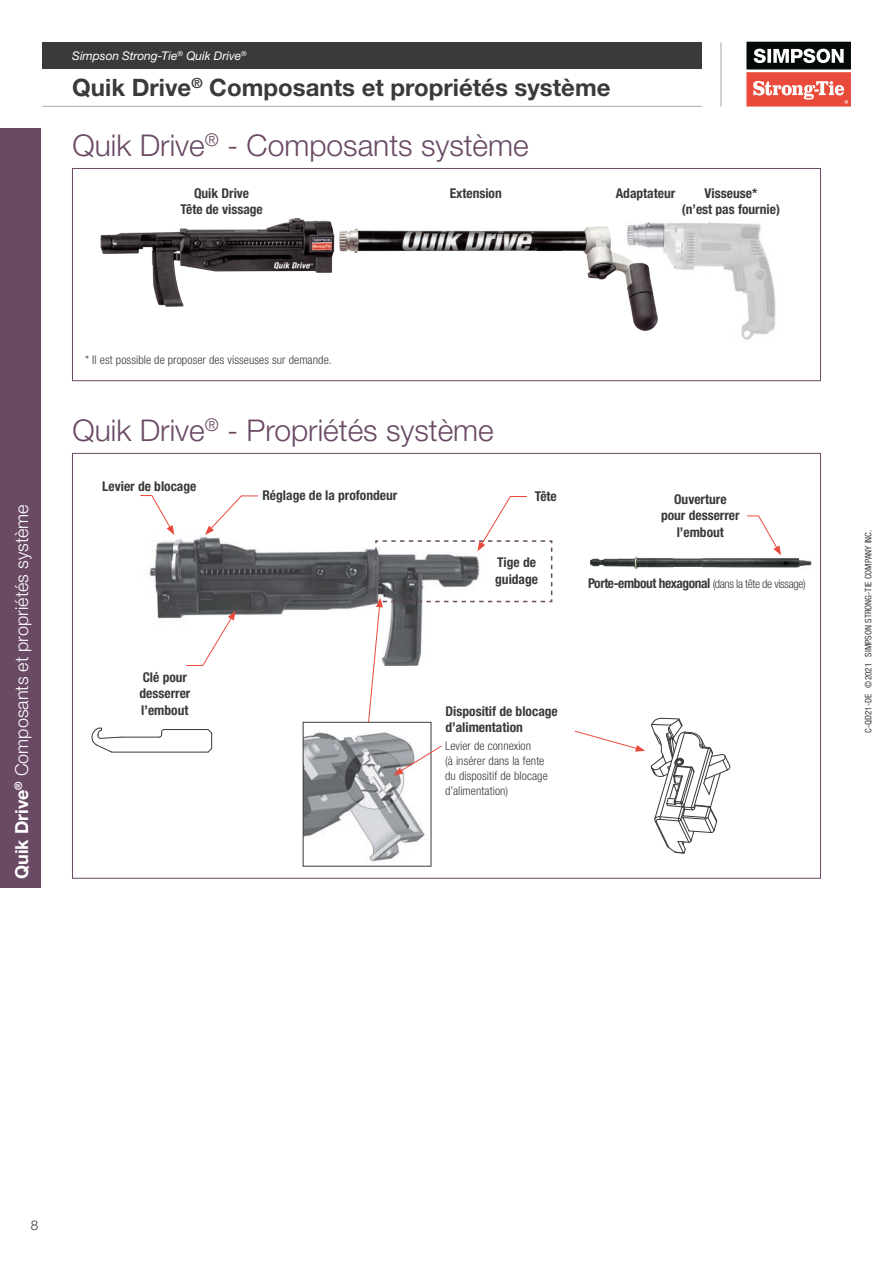
<style>
.page{position:relative;width:893px;height:1263px;background:#fff}
.page>*{position:absolute;margin:0;border:0;box-sizing:border-box;transform-origin:0 0}
.QD_Produit_QD{font:300 30px "Helvetica Neue LT Std";color:#694964}
.INDEX_page_header{font:700 24px "Helvetica Neue LT Std";color:#383a3b}
.t1{font:300 18px "Helvetica Neue LT Std";color:#fff}
.Item_number_-_center{font:700 condensed 13.5px/16.2px "Helvetica Neue LT Std";color:#383a3b;text-align:center}
.PRODUKT_tekst{font:700 condensed 13.5px/16.5px "Helvetica Neue LT Std";color:#383a3b}
.PRODUKT_tekst-2{font:700 condensed 13.5px "Helvetica Neue LT Std";letter-spacing:-.03em;color:#383a3b}
.t2{font:300 13.5px "Helvetica Neue LT Std";color:#383a3b}
.Footnote_QD{font:300 condensed 12px/15px "Helvetica Neue LT Std";letter-spacing:.005em;color:#383a3b}
.t3{font:italic 12px "Helvetica Neue LT Std";color:#fff}
.t4{font:condensed 9px "Helvetica Neue LT Std";color:#383a3b}
.s1{font-weight:700}
.s2{font-weight:300;font-size:12px}
</style>
<div class="page">
<hr style="left:721px;top:43px;width:1px;height:64px;background:#a4a7ac">
<svg style="left:746px;top:42px;width:105px;height:65px"></svg>
<hr style="left:43px;top:106px;width:659px;height:1px;background:#a4a7ac">
<div style="left:43px;top:43px;width:659px;height:26px;background:#383a3b"></div>
<div style="left:0;top:128px;width:40px;height:759px;background:#694964"></div>
<div style="left:72px;top:168px;width:749px;height:213px;border:1px solid #694964"></div>
<img style="left:149px;top:533px;width:219px;height:86px">
<img style="left:305px;top:732px;width:120px;height:130px">
<div style="left:303px;top:722px;width:128px;height:144px;border:1px solid #383a3b"></div>
<img style="left:590px;top:556px;width:210px;height:13px">
<img style="left:800px;top:560px;width:12px;height:7px">
<svg style="left:651px;top:718px;width:79px;height:136px"></svg>
<hr style="left:112px;top:752px;width:96px;height:1px;background:#383a3b">
<hr style="left:122px;top:737px;width:37px;height:1px;background:#383a3b">
<hr style="left:164px;top:729px;width:44px;height:1px;background:#383a3b">
<svg style="left:207px;top:729px;width:6px;height:24px"></svg>
<svg style="left:92px;top:727px;width:31px;height:26px"></svg>
<svg style="left:158px;top:729px;width:7px;height:9px"></svg>
<svg style="left:205px;top:495px;width:53px;height:40px"></svg>
<svg style="left:186px;top:611px;width:50px;height:55px"></svg>
<svg style="left:140px;top:495px;width:34px;height:40px"></svg>
<svg style="left:394px;top:745px;width:48px;height:30px"></svg>
<svg style="left:368px;top:496px;width:185px;height:227px"></svg>
<svg style="left:574px;top:730px;width:71px;height:22px"></svg>
<svg style="left:747px;top:515px;width:34px;height:40px"></svg>
<img style="left:100px;top:218px;width:235px;height:89px">
<img style="left:339px;top:226px;width:282px;height:54px">
<img style="left:621px;top:222px;width:155px;height:118px">
<p class="t3" style="left:72px;top:48px;width:176px">Simpson Strong-Tie<sup>®</sup> Quik Drive<sup>®</sup></p>
<p class="INDEX_page_header" style="left:72px;top:73px;width:540px">Quik Drive<sup>®</sup> Composants et propriétés système</p>
<p class="QD_Produit_QD" style="left:73px;top:127px;width:458px">Quik Drive<sup>®</sup> - Composants système</p>
<p class="Item_number_-_center" style="left:180px;top:185px;width:84px">Quik Drive<br>Tête de vissage</p>
<p class="Item_number_-_center" style="left:450px;top:185px;width:54px">Extension</p>
<p class="Item_number_-_center" style="left:682px;top:185px;width:100px">Visseuse*<br>(n’est pas fournie)</p>
<p class="Item_number_-_center" style="left:616px;top:185px;width:61px">Adaptateur</p>
<h3 class="t1" style="left:11px;top:879px;width:376px;rotate:-90deg"><span class="s1">Quik Drive</span><sup>®</sup> Composants et propriétés système</h3>
<p class="Footnote_QD" style="left:85px;top:352px;width:248px">* Il est possible de proposer des visseuses sur demande.</p>
<p class="QD_Produit_QD" style="left:73px;top:412px;width:423px">Quik Drive<sup>®</sup> - Propriétés système</p>
<p class="Item_number_-_center" style="left:102px;top:478px;width:96px">Levier de blocage</p>
<p class="Item_number_-_center" style="left:262px;top:487px;width:136px">Réglage de la profondeur</p>
<p class="Item_number_-_center" style="left:535px;top:488px;width:24px">Tête</p>
<p class="PRODUKT_tekst" style="left:495px;top:554px;width:44px">Tige de guidage</p>
<p class="PRODUKT_tekst" style="left:661px;top:490px;width:80px;text-align:center">Ouverture pour desserrer l’embout</p>
<p class="PRODUKT_tekst-2" style="left:588px;top:575px;width:219px">Porte-embout hexagonal <span class="s2">(dans la tête de vissage)</span></p>
<p class="PRODUKT_tekst" style="left:139px;top:669px;width:52px">Clé pour desserrer l’embout</p>
<p class="Item_number_-_center" style="left:445px;top:703px;width:114px;text-align:left">Dispositif de blocage d’alimentation</p>
<p class="Footnote_QD" style="left:445px;top:738px;width:104px">Levier de connexion<br>(à insérer dans la fente du dispositif de blocage d’alimentation)</p>
<p class="t4" style="left:863px;top:733px;width:205px;rotate:-90deg">C-QD21-DE ©2021 SIMPSON STRONG-TIE COMPANY INC.</p>
<p class="t2" style="left:31px;top:1217px;width:9px">8</p>
</div>
